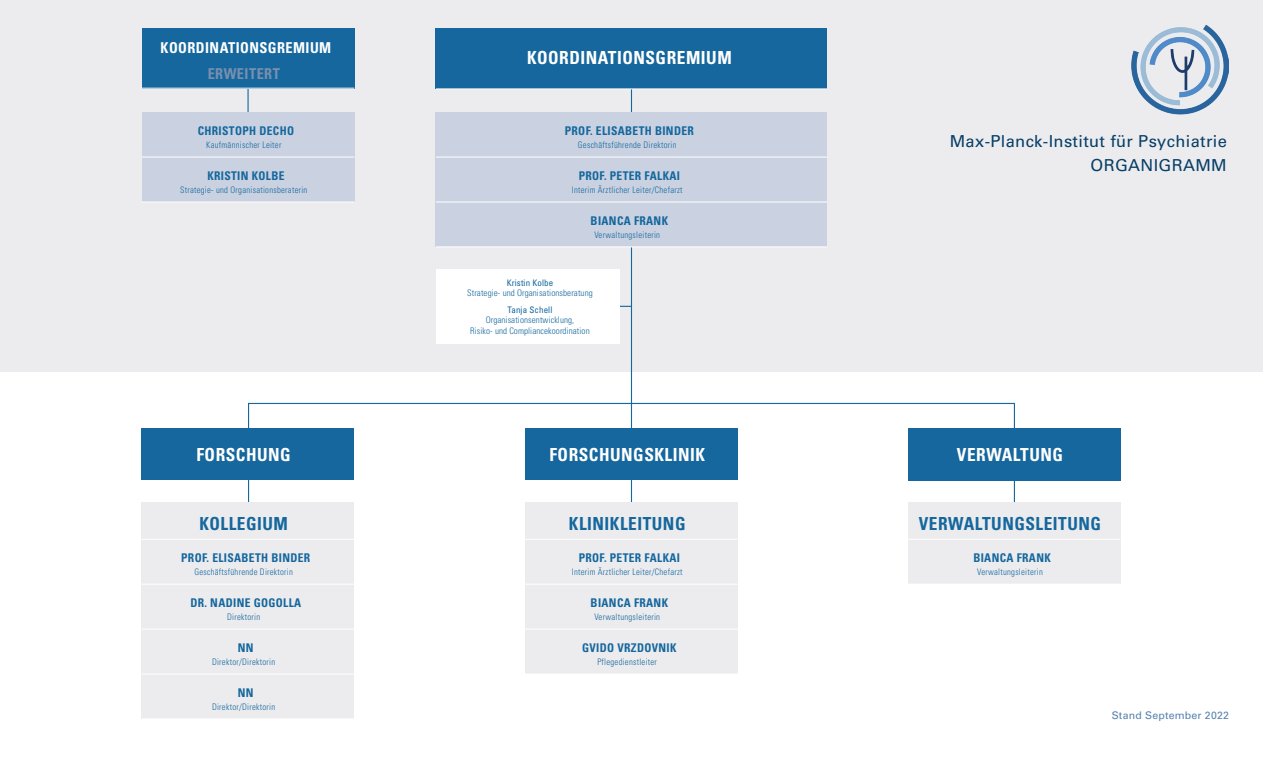
<style>
.page{position:relative;width:1263px;height:757px;background:#fff}
.page>*{position:absolute;margin:0;border:0;box-sizing:border-box;transform-origin:0 0}
.t1{font:700 condensed 18px "Univers";letter-spacing:.03em;color:#fff;scale:.96 1}
.t2{font:700 condensed 18px "Univers";letter-spacing:.03em;color:#15679d;scale:.96 1}
.t3{font:16.5px/24px "Univers";letter-spacing:.02em;color:#073f67;text-align:right}
.t4{font:700 condensed 15px "Univers";letter-spacing:.03em;color:#fff;scale:.96 1}
.t5{font:700 condensed 15px "Univers";letter-spacing:.03em;color:#7890af;scale:.96 1}
.t6{font:700 condensed 12px "Univers";letter-spacing:.03em;color:#15679d;scale:.96 1}
.t7{font:10.5px "Univers";letter-spacing:.02em;color:#557fae}
.t8{font:300 condensed 9px "Univers";letter-spacing:.03em;color:#15679d;scale:.96 1}
.t9{font:300 condensed 9px/10.8px "Univers";letter-spacing:.01em;color:#15679d;text-align:center}
.t10{font:condensed 9px "Univers";letter-spacing:.01em;color:#15679d}
</style>
<div class="page">
<div style="left:0;top:0;width:1263px;height:371px;background:#ececee"></div>
<hr style="left:631px;top:65px;width:1px;height:486px;background:#15679d">
<hr style="left:1014px;top:403px;width:1px;height:158px;background:#15679d">
<hr style="left:248px;top:403px;width:1px;height:210px;background:#15679d">
<hr style="left:248px;top:403px;width:766px;height:1px;background:#15679d">
<div style="left:525px;top:502px;width:213px;height:172px;background:#ececee"></div>
<hr style="left:525px;top:539px;width:213px;height:1px;background:#fff">
<hr style="left:525px;top:584px;width:213px;height:1px;background:#fff">
<hr style="left:525px;top:629px;width:213px;height:1px;background:#fff">
<div style="left:436px;top:112px;width:391px;height:134px;background:#cad2e1"></div>
<hr style="left:436px;top:157px;width:391px;height:1px;background:#fff">
<hr style="left:436px;top:202px;width:391px;height:1px;background:#fff">
<hr style="left:436px;top:246px;width:391px;height:1px;background:#fff">
<div style="left:142px;top:502px;width:212px;height:216px;background:#ececee"></div>
<hr style="left:142px;top:539px;width:212px;height:1px;background:#fff">
<hr style="left:142px;top:584px;width:212px;height:1px;background:#fff">
<hr style="left:142px;top:629px;width:212px;height:1px;background:#fff">
<hr style="left:142px;top:674px;width:212px;height:1px;background:#fff">
<div style="left:908px;top:502px;width:212px;height:82px;background:#ececee"></div>
<hr style="left:908px;top:539px;width:212px;height:1px;background:#fff">
<div style="left:142px;top:428px;width:212px;height:52px;background:#15679d"></div>
<div style="left:525px;top:428px;width:213px;height:52px;background:#15679d"></div>
<div style="left:908px;top:428px;width:212px;height:52px;background:#15679d"></div>
<img style="left:1131px;top:24px;width:97px;height:91px">
<hr style="left:579px;top:306px;width:53px;height:1px;background:#15679d">
<div style="left:436px;top:269px;width:184px;height:75px;background:#fff"></div>
<div style="left:436px;top:28px;width:391px;height:61px;background:#15679d"></div>
<hr style="left:436px;top:89px;width:391px;height:1px;background:#fff">
<hr style="left:247px;top:48px;width:2px;height:116px;background:#15679d">
<div style="left:142px;top:112px;width:212px;height:90px;background:#cad2e1"></div>
<hr style="left:142px;top:157px;width:212px;height:1px;background:#fff">
<hr style="left:142px;top:202px;width:212px;height:1px;background:#fff">
<div style="left:142px;top:28px;width:212px;height:61px;background:#15679d"></div>
<hr style="left:142px;top:88px;width:212px;height:1px;background:#fff">
<h3 class="t4" style="left:161px;top:38px;width:179px">KOORDINATIONSGREMIUM</h3>
<h3 class="t5" style="left:208px;top:65px;width:77px">ERWEITERT</h3>
<h3 class="t6" style="left:198px;top:123px;width:102px">CHRISTOPH DECHO</h3>
<p class="t8" style="left:206px;top:140px;width:80px">Kaufmännischer Leiter</p>
<h3 class="t6" style="left:207px;top:168px;width:82px">KRISTIN KOLBE</h3>
<p class="t8" style="left:180px;top:185px;width:134px">Strategie- und Organisationsberaterin</p>
<h1 class="t1" style="left:527px;top:47px;width:215px">KOORDINATIONSGREMIUM</h1>
<h3 class="t6" style="left:565px;top:123px;width:136px">PROF. ELISABETH BINDER</h3>
<p class="t8" style="left:578px;top:140px;width:104px">Geschäftsführende Direktorin</p>
<h3 class="t6" style="left:579px;top:168px;width:107px">PROF. PETER FALKAI</h3>
<p class="t8" style="left:572px;top:185px;width:117px">Interim Ärztlicher Leiter/Chefarzt</p>
<h3 class="t6" style="left:591px;top:213px;width:82px">BIANCA FRANK</h3>
<p class="t8" style="left:594px;top:229px;width:70px">Verwaltungsleiterin</p>
<p class="t10" style="left:507px;top:277px;width:48px">Kristin Kolbe</p>
<p class="t9" style="left:467px;top:288px;width:127px">Strategie- und Organisationsberatung</p>
<p class="t10" style="left:508px;top:304px;width:46px">Tanja Schell</p>
<p class="t9" style="left:470px;top:315px;width:121px">Organisationsentwicklung,<br>Risiko- und Compliancekoordination</p>
<h2 class="t3" style="left:950px;top:129px;width:279px">Max-Planck-Institut für Psychiatrie<br>ORGANIGRAMM</h2>
<h1 class="t1" style="left:196px;top:444px;width:100px">FORSCHUNG</h1>
<h1 class="t1" style="left:549px;top:444px;width:164px">FORSCHUNGSKLINIK</h1>
<h1 class="t1" style="left:957px;top:444px;width:112px">VERWALTUNG</h1>
<h1 class="t2" style="left:199px;top:513px;width:94px">KOLLEGIUM</h1>
<h3 class="t6" style="left:181px;top:550px;width:136px">PROF. ELISABETH BINDER</h3>
<p class="t8" style="left:194px;top:567px;width:104px">Geschäftsführende Direktorin</p>
<h3 class="t6" style="left:190px;top:595px;width:117px">DR. NADINE GOGOLLA</h3>
<p class="t8" style="left:227px;top:612px;width:36px">Direktorin</p>
<h3 class="t6" style="left:238px;top:640px;width:18px">NN</h3>
<p class="t8" style="left:212px;top:656px;width:67px">Direktor/Direktorin</p>
<h3 class="t6" style="left:238px;top:685px;width:18px">NN</h3>
<p class="t8" style="left:212px;top:701px;width:67px">Direktor/Direktorin</p>
<h1 class="t2" style="left:569px;top:513px;width:123px">KLINIKLEITUNG</h1>
<h3 class="t6" style="left:579px;top:550px;width:107px">PROF. PETER FALKAI</h3>
<p class="t8" style="left:572px;top:567px;width:117px">Interim Ärztlicher Leiter/Chefarzt</p>
<h3 class="t6" style="left:591px;top:595px;width:82px">BIANCA FRANK</h3>
<p class="t8" style="left:594px;top:612px;width:70px">Verwaltungsleiterin</p>
<h3 class="t6" style="left:582px;top:640px;width:100px">GVIDO VRZDOVNIK</h3>
<p class="t8" style="left:597px;top:656px;width:64px">Pflegedienstleiter</p>
<h1 class="t2" style="left:919px;top:513px;width:191px">VERWALTUNGSLEITUNG</h1>
<h3 class="t6" style="left:973px;top:550px;width:82px">BIANCA FRANK</h3>
<p class="t8" style="left:977px;top:567px;width:70px">Verwaltungsleiterin</p>
<p class="t7" style="left:1112px;top:708px;width:119px">Stand September 2022</p>
</div>
